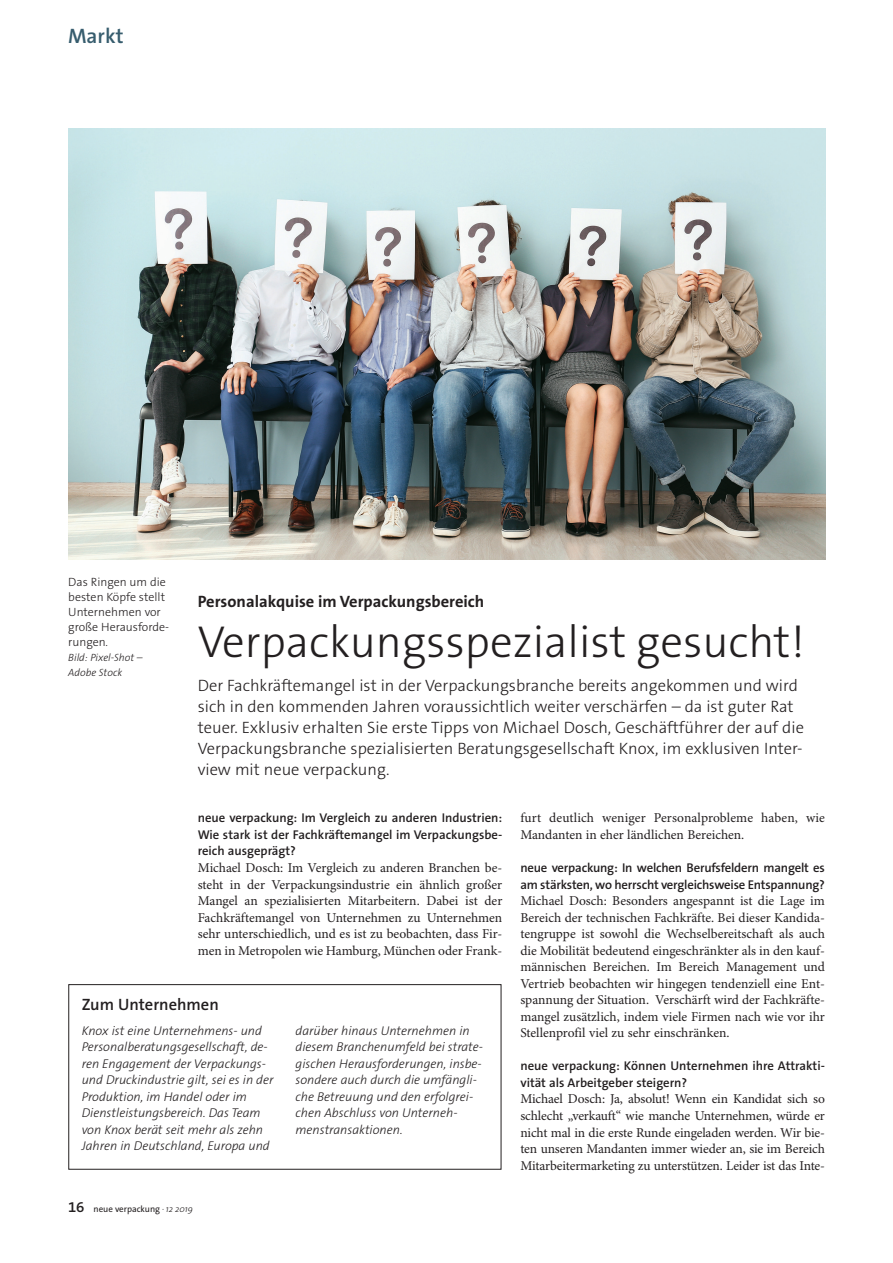
<style>
.page{position:relative;width:893px;height:1263px;background:#fff}
.page>*{position:absolute;margin:0;border:0;box-sizing:border-box;transform-origin:0 0}
.t1{font:300 45px "The Sans Os F";color:#231f20}
.t2{font:600 21px "The Sans Os F";color:#375d6e}
.t3{font:300 16.5px/21px "The Sans Os F";color:#231f20}
.t4{font:700 16.5px "The Sans Os F";color:#231f20}
.t5{font:600 16.5px "The Sans Os F";color:#231f20}
.t6{font:13.5px/16.5px "Minion Pro";letter-spacing:-.005em;color:#231f20;text-align:justify}
.t7{font:italic 300 12.75px/16.5px "The Sans Os F";color:#231f20}
.t8{font:600 12.75px/16.5px "The Sans Os F";letter-spacing:-.01em;color:#231f20}
.t9{font:300 12px/15px "The Sans Os F";color:#231f20}
.t10{font:italic 300 10.5px/15px "The Sans Os F";color:#231f20}
.t11{font:9px "The Sans Os F";color:#231f20}
.s1{font-weight:600;font-size:15px}
.s2{font-weight:300;font-style:italic}
</style>
<div class="page">
<img style="left:69px;top:128px;width:756px;height:432px">
<div style="left:69px;top:984px;width:432px;height:185px;border:1px solid #231f20"></div>
<h2 class="t2" style="left:68px;top:22px;width:57px">Markt</h2>
<p class="t9" style="left:68px;top:575px;width:102px">Das Ringen um die besten Köpfe stellt<br>Unternehmen vor große Herausforde&shy;rungen.</p>
<p class="t10" style="left:68px;top:650px;width:76px">Bild: Pixel-Shot –<br>Adobe Stock</p>
<p class="t4" style="left:198px;top:591px;width:288px">Personalakquise im Verpackungsbereich</p>
<h1 class="t1" style="left:198px;top:613px;width:609px">Verpackungsspezialist gesucht!</h1>
<p class="t3" style="left:198px;top:675px;width:608px">Der Fachkräftemangel ist in der Verpackungsbranche bereits angekommen und wird sich in den kommenden Jahren voraussichtlich weiter verschärfen – da ist guter Rat teuer. Exklusiv erhalten Sie erste Tipps von Michael Dosch, Geschäftführer der auf die Verpackungsbranche spezialisierten Beratungsgesellschaft Knox, im exklusiven Inter&shy;view mit neue verpackung.</p>
<p class="t8" style="left:198px;top:810px;width:306px;text-align:justify">neue verpackung: Im Vergleich zu anderen Industrien:<br>Wie stark ist der Fachkräftemangel im Verpackungsbe&shy;reich ausgeprägt?</p>
<p class="t6" style="left:198px;top:860px;width:306px">Michael Dosch: Im Vergleich zu anderen Branchen be&shy;steht in der Verpackungsindustrie ein ähnlich großer Mangel an spezialisierten Mitarbeitern. Dabei ist der Fachkräftemangel von Unternehmen zu Unternehmen sehr unterschiedlich, und es ist zu beobachten, dass Fir&shy;men in Metropolen wie Hamburg, München oder Frank-</p>
<p class="t6" style="left:520px;top:810px;width:306px">furt deutlich weniger Personalprobleme haben, wie<br>Mandanten in eher ländlichen Bereichen.</p>
<p class="t8" style="left:520px;top:859px;width:306px">neue verpackung: In welchen Berufsfeldern mangelt es am stärksten, wo herrscht vergleichsweise Entspannung?</p>
<p class="t6" style="left:520px;top:893px;width:306px">Michael Dosch: Besonders angespannt ist die Lage im Bereich der technischen Fachkräfte. Bei dieser Kandida&shy;tengruppe ist sowohl die Wechselbereitschaft als auch die Mobilität bedeutend eingeschränkter als in den kauf&shy;männischen Bereichen. Im Bereich Management und Vertrieb beobachten wir hingegen tendenziell eine Ent&shy;spannung der Situation. Verschärft wird der Fachkräfte&shy;mangel zusätzlich, indem viele Firmen nach wie vor ihr Stellenprofil viel zu sehr einschränken.</p>
<p class="t8" style="left:520px;top:1058px;width:306px">neue verpackung: Können Unternehmen ihre Attrakti&shy;vität als Arbeitgeber steigern?</p>
<p class="t6" style="left:520px;top:1091px;width:306px">Michael Dosch: Ja, absolut! Wenn ein Kandidat sich so schlecht „verkauft“ wie manche Unternehmen, würde er nicht mal in die erste Runde eingeladen werden. Wir bie&shy;ten unseren Mandanten immer wieder an, sie im Bereich Mitarbeitermarketing zu unterstützen. Leider ist das Inte-</p>
<p class="t5" style="left:82px;top:993px;width:139px">Zum Unternehmen</p>
<p class="t7" style="left:82px;top:1022px;width:193px">Knox ist eine Unternehmens- und Personalberatungsgesellschaft, de&shy;ren Engagement der Verpackungs&shy;und Druckindustrie gilt, sei es in der Produktion, im Handel oder im Dienstleistungsbereich. Das Team von Knox berät seit mehr als zehn Jahren in Deutschland, Europa und</p>
<p class="t7" style="left:296px;top:1022px;width:189px">darüber hinaus Unternehmen in diesem Branchenumfeld bei strate&shy;gischen Herausforderungen, insbe&shy;sondere auch durch die umfängli&shy;che Betreuung und den erfolgrei&shy;chen Abschluss von Unterneh&shy;menstransaktionen.</p>
<p class="t11" style="left:68px;top:1203px;width:126px"><span class="s1">16</span> neue verpackung <span class="s2">· 12 2019</span></p>
</div>
